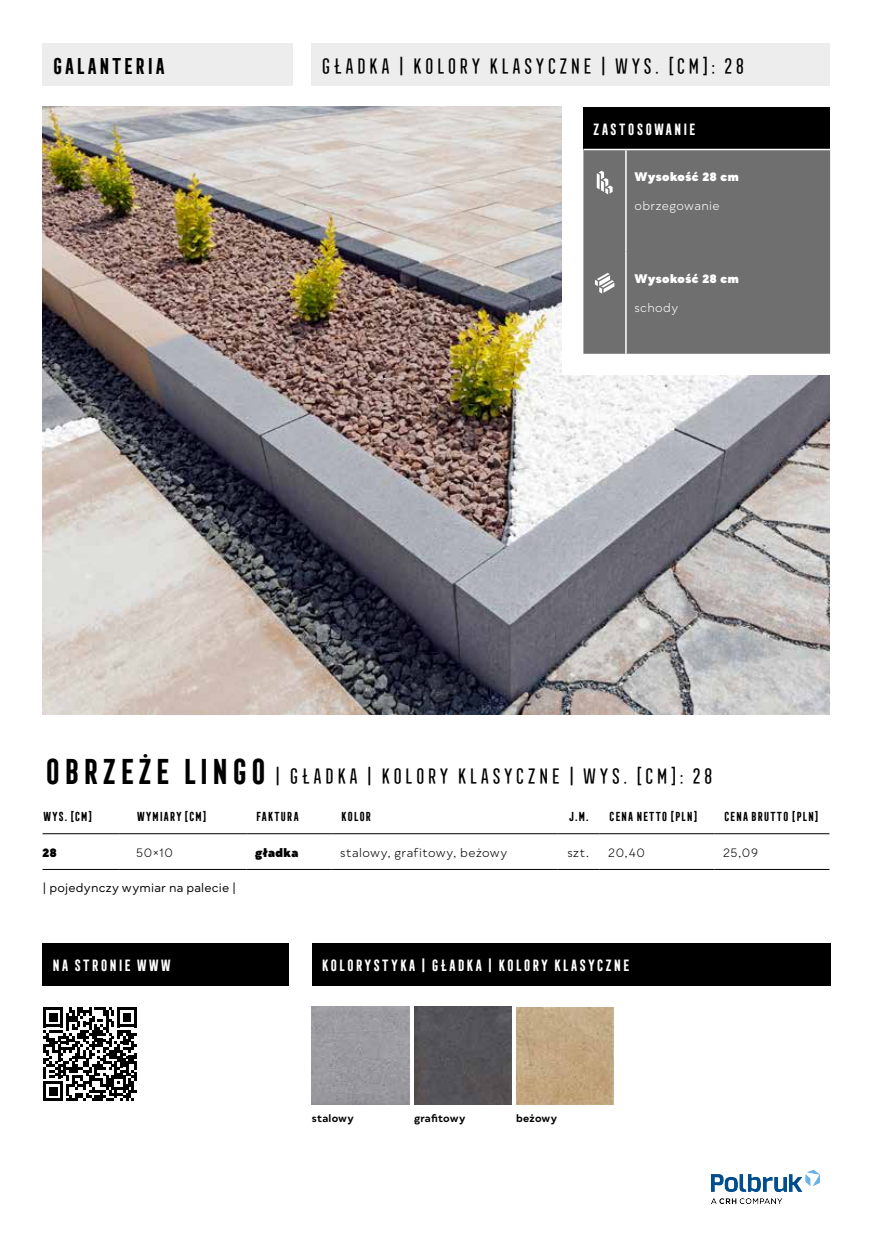
<style>
.page{position:relative;width:872px;height:1234px;background:#fff}
.page>*{position:absolute;margin:0;border:0;box-sizing:border-box;transform-origin:0 0}
.t1{font:21px "Frontage Condensed";letter-spacing:.015em;color:#000}
.t2{font:700 21px "Frontage Condensed";letter-spacing:.015em;color:#000}
.t3{font:700 15px "Frontage Condensed";letter-spacing:.03em;color:#fff}
.t4{font:700 12px "Frontage Condensed";letter-spacing:-.03em;color:#000}
.t5{font:12px "Qualion";letter-spacing:.035em;color:#000}
.t6{font:12px "Qualion";letter-spacing:.015em;color:#000}
.t7{font:900 12px "Qualion";letter-spacing:.035em;color:#fff}
.t8{font:12px "Qualion";letter-spacing:.03em;color:#fff}
.t9{font:900 12px "Qualion";letter-spacing:.035em;color:#000}
.t10{font:700 10.5px "Qualion";letter-spacing:.02em;color:#000}
.s1{font-weight:700;font-size:33px}
</style>
<div class="page">
<img style="left:43px;top:106px;width:786px;height:608px">
<div style="left:562px;top:86px;width:289px;height:289px;background:#fff"></div>
<div style="left:583px;top:107px;width:247px;height:42px;background:#000"></div>
<div style="left:583px;top:150px;width:247px;height:203px;background:#706f6f"></div>
<hr style="left:625px;top:150px;width:1px;height:101px;background:#fff">
<hr style="left:625px;top:251px;width:1px;height:102px;background:#fff">
<svg style="left:597px;top:170px;width:15px;height:24px"></svg>
<svg style="left:595px;top:273px;width:19px;height:20px"></svg>
<hr style="left:43px;top:833px;width:76px;height:1px;background:#000">
<hr style="left:119px;top:833px;width:128px;height:1px;background:#000">
<hr style="left:247px;top:833px;width:85px;height:1px;background:#000">
<hr style="left:332px;top:833px;width:225px;height:1px;background:#000">
<hr style="left:557px;top:833px;width:43px;height:1px;background:#000">
<hr style="left:600px;top:833px;width:114px;height:1px;background:#000">
<hr style="left:714px;top:833px;width:115px;height:1px;background:#000">
<hr style="left:332px;top:868px;width:225px;height:1px;background:#000">
<hr style="left:600px;top:868px;width:114px;height:1px;background:#000">
<hr style="left:714px;top:868px;width:115px;height:1px;background:#000">
<hr style="left:43px;top:868px;width:76px;height:1px;background:#000">
<hr style="left:119px;top:868px;width:128px;height:1px;background:#000">
<hr style="left:247px;top:868px;width:85px;height:1px;background:#000">
<hr style="left:557px;top:868px;width:43px;height:1px;background:#000">
<svg style="left:43px;top:1100px;width:91px;height:1px"></svg>
<svg style="left:43px;top:1007px;width:94px;height:93px"></svg>
<div style="left:43px;top:942px;width:246px;height:43px;background:#000"></div>
<div style="left:43px;top:43px;width:250px;height:43px;background:#ededed"></div>
<div style="left:311px;top:43px;width:518px;height:43px;background:#ededed"></div>
<div style="left:312px;top:942px;width:519px;height:43px;background:#000"></div>
<img style="left:414px;top:1006px;width:98px;height:98px">
<img style="left:312px;top:1006px;width:98px;height:98px">
<img style="left:516px;top:1007px;width:98px;height:97px">
<img style="left:711px;top:1169px;width:109px;height:35px">
<p class="t2" style="left:51px;top:54px;width:116px">GALANTERIA</p>
<p class="t1" style="left:319px;top:55px;width:427px">GŁADKA | KOLORY KLASYCZNE | WYS. [CM]: 28</p>
<p class="t3" style="left:592px;top:121px;width:105px">ZASTOSOWANIE</p>
<p class="t7" style="left:634px;top:170px;width:106px">Wysokość 28 cm</p>
<p class="t8" style="left:634px;top:198px;width:87px">obrzegowanie</p>
<p class="t7" style="left:634px;top:272px;width:106px">Wysokość 28 cm</p>
<p class="t8" style="left:634px;top:300px;width:45px">schody</p>
<p class="t1" style="left:43px;top:764px;width:672px"><span class="s1">OBRZEŻE LINGO</span> | GŁADKA | KOLORY KLASYCZNE | WYS. [CM]: 28</p>
<p class="t4" style="left:43px;top:809px;width:52px">WYS. [CM]</p>
<p class="t4" style="left:136px;top:809px;width:72px">WYMIARY [CM]</p>
<p class="t4" style="left:255px;top:809px;width:45px">FAKTURA</p>
<p class="t4" style="left:340px;top:809px;width:33px">KOLOR</p>
<p class="t4" style="left:568px;top:809px;width:22px">J.M.</p>
<p class="t4" style="left:608px;top:809px;width:91px">CENA NETTO [PLN]</p>
<p class="t4" style="left:723px;top:809px;width:97px">CENA BRUTTO [PLN]</p>
<p class="t9" style="left:43px;top:845px;width:16px">28</p>
<p class="t5" style="left:136px;top:845px;width:38px">50×10</p>
<p class="t9" style="left:255px;top:845px;width:45px">gładka</p>
<p class="t5" style="left:340px;top:845px;width:169px">stalowy, grafitowy, beżowy</p>
<p class="t5" style="left:567px;top:845px;width:24px">szt.</p>
<p class="t5" style="left:608px;top:845px;width:38px">20,40</p>
<p class="t5" style="left:723px;top:845px;width:36px">25,09</p>
<p class="t6" style="left:43px;top:880px;width:195px">| pojedynczy wymiar na palecie |</p>
<p class="t3" style="left:51px;top:956px;width:121px">NA STRONIE WWW</p>
<p class="t3" style="left:320px;top:956px;width:311px">KOLORYSTYKA | GŁADKA | KOLORY KLASYCZNE</p>
<p class="t10" style="left:312px;top:1112px;width:43px">stalowy</p>
<p class="t10" style="left:414px;top:1112px;width:53px">grafitowy</p>
<p class="t10" style="left:516px;top:1112px;width:43px">beżowy</p>
</div>
